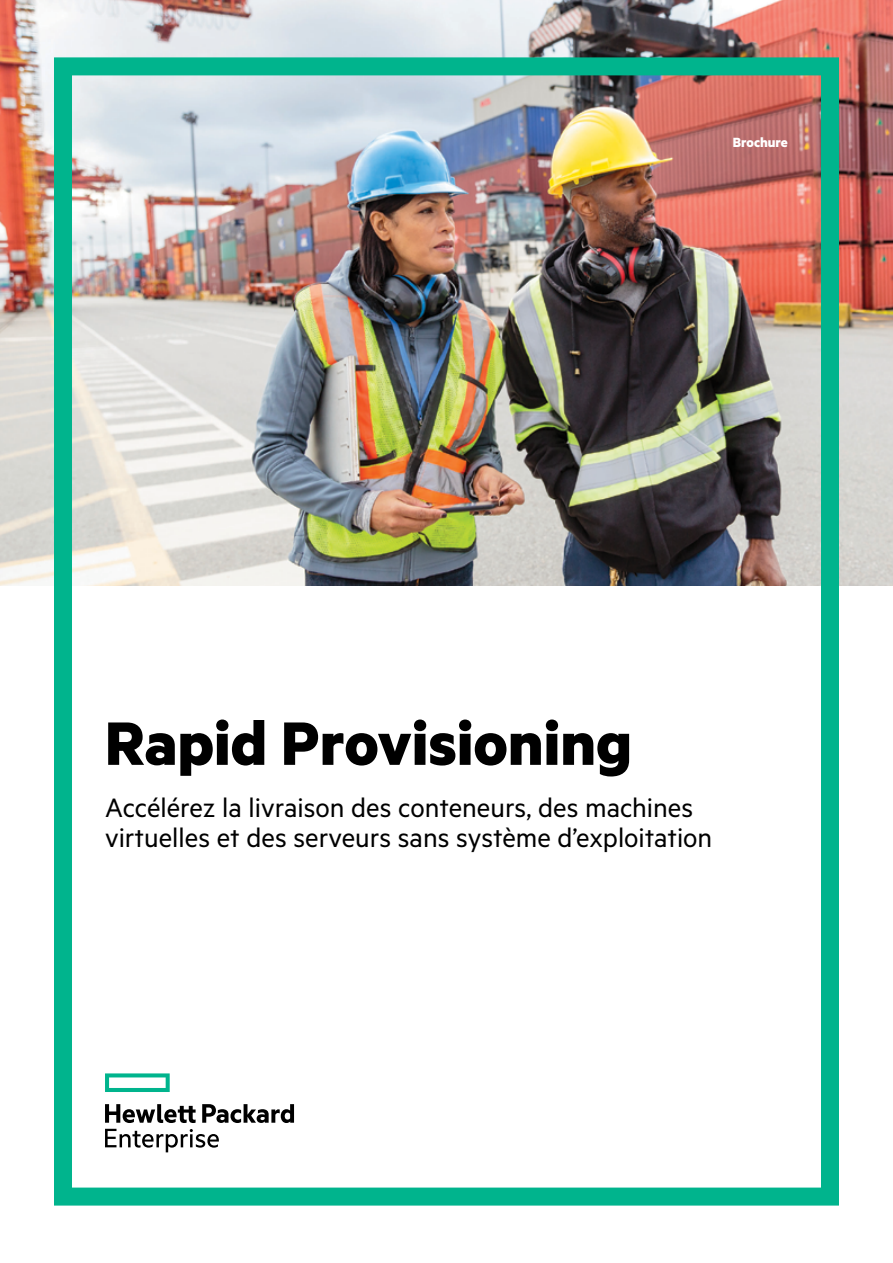
<style>
.page{position:relative;width:893px;height:1263px;background:#fff}
.page>*{position:absolute;margin:0;border:0;box-sizing:border-box;transform-origin:0 0}
.t1{font:700 69px "Metric HPE";color:#000}
.t2{font:30px/30px "Metric HPE";color:#000}
.t3{font:700 15px "Metric HPE";color:#fff}
</style>
<div class="page">
<img style="left:0;top:0;width:893px;height:586px">
<div style="left:54px;top:57px;width:785px;height:1148px;border:18px solid #00b48d"></div>
<svg style="left:105px;top:1073px;width:65px;height:19px"></svg>
<svg style="left:105px;top:1104px;width:189px;height:48px"></svg>
<p class="t3" style="left:733px;top:133px;width:57px">Brochure</p>
<h1 class="t1" style="left:105px;top:701px;width:529px">Rapid Provisioning</h1>
<p class="t2" style="left:105px;top:792px;width:609px">Accélérez la livraison des conteneurs, des machines virtuelles et des serveurs sans système d’exploitation</p>
</div>
